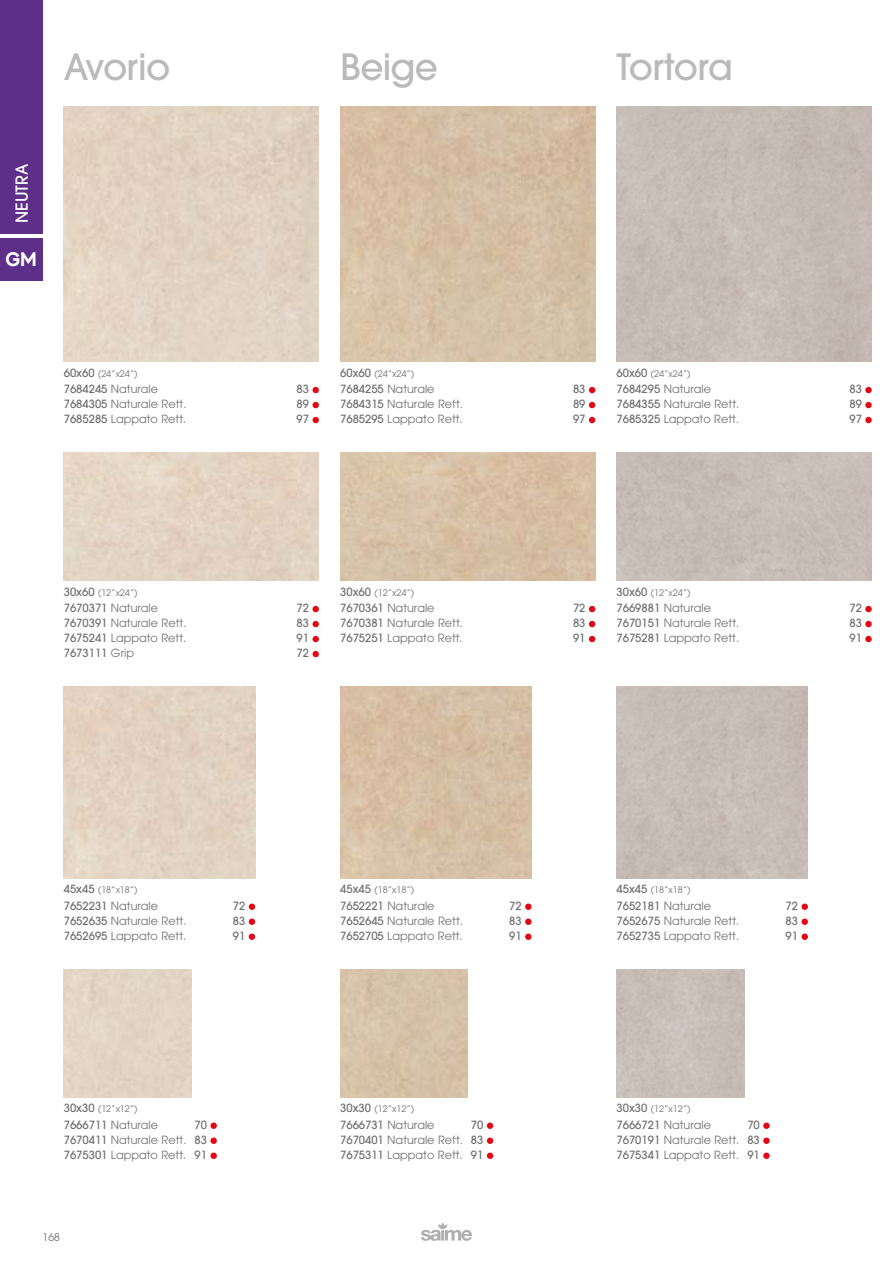
<style>
.page{position:relative;width:893px;height:1263px;background:#fff}
.page>*{position:absolute;margin:0;border:0;box-sizing:border-box;transform-origin:0 0}
.t1{font:500 36px "Avant Garde";color:#bababa}
.t2{font:800 23.25px "Engravers Gothic BT";color:#fff}
.t3{font:500 16.5px "Avant Garde";color:#fff}
.t4{font:11.25px/15px "Avant Garde";color:#706f6f;text-align:justify}
.t5{font:500 11.25px "Avant Garde";color:#706f6f}
.t6{font:10.5px "Avant Garde";color:#706f6f}
.t7{font:9px "Avant Garde";color:#706f6f}
.s1{font-weight:500;font-size:11.25px}
.s2{font-weight:500}
.s3{font-weight:400}
</style>
<div class="page">
<div style="left:865px;top:387px;width:7px;height:6px;background:#e30613;border-radius:50%"></div>
<div style="left:865px;top:402px;width:7px;height:6px;background:#e30613;border-radius:50%"></div>
<div style="left:865px;top:417px;width:7px;height:6px;background:#e30613;border-radius:50%"></div>
<div style="left:865px;top:606px;width:7px;height:6px;background:#e30613;border-radius:50%"></div>
<div style="left:865px;top:621px;width:7px;height:6px;background:#e30613;border-radius:50%"></div>
<div style="left:865px;top:636px;width:7px;height:6px;background:#e30613;border-radius:50%"></div>
<div style="left:801px;top:903px;width:7px;height:7px;background:#e30613;border-radius:50%"></div>
<div style="left:801px;top:918px;width:7px;height:7px;background:#e30613;border-radius:50%"></div>
<div style="left:801px;top:933px;width:7px;height:7px;background:#e30613;border-radius:50%"></div>
<div style="left:763px;top:1122px;width:7px;height:7px;background:#e30613;border-radius:50%"></div>
<div style="left:763px;top:1137px;width:7px;height:7px;background:#e30613;border-radius:50%"></div>
<div style="left:763px;top:1152px;width:7px;height:7px;background:#e30613;border-radius:50%"></div>
<svg style="left:313px;top:387px;width:6px;height:6px"></svg>
<svg style="left:313px;top:402px;width:6px;height:6px"></svg>
<svg style="left:313px;top:417px;width:6px;height:6px"></svg>
<svg style="left:313px;top:606px;width:6px;height:6px"></svg>
<svg style="left:313px;top:621px;width:6px;height:6px"></svg>
<svg style="left:313px;top:636px;width:6px;height:6px"></svg>
<svg style="left:313px;top:651px;width:6px;height:6px"></svg>
<div style="left:249px;top:903px;width:6px;height:7px;background:#e30613;border-radius:50%"></div>
<div style="left:249px;top:918px;width:6px;height:7px;background:#e30613;border-radius:50%"></div>
<div style="left:249px;top:933px;width:6px;height:7px;background:#e30613;border-radius:50%"></div>
<div style="left:210px;top:1122px;width:7px;height:7px;background:#e30613;border-radius:50%"></div>
<div style="left:210px;top:1137px;width:7px;height:7px;background:#e30613;border-radius:50%"></div>
<div style="left:210px;top:1152px;width:7px;height:7px;background:#e30613;border-radius:50%"></div>
<svg style="left:589px;top:387px;width:6px;height:6px"></svg>
<svg style="left:589px;top:402px;width:6px;height:6px"></svg>
<svg style="left:589px;top:417px;width:6px;height:6px"></svg>
<svg style="left:589px;top:606px;width:6px;height:6px"></svg>
<svg style="left:589px;top:621px;width:6px;height:6px"></svg>
<svg style="left:589px;top:636px;width:6px;height:6px"></svg>
<div style="left:525px;top:903px;width:6px;height:7px;background:#e30613;border-radius:50%"></div>
<div style="left:525px;top:918px;width:6px;height:7px;background:#e30613;border-radius:50%"></div>
<div style="left:525px;top:933px;width:6px;height:7px;background:#e30613;border-radius:50%"></div>
<div style="left:487px;top:1122px;width:6px;height:7px;background:#e30613;border-radius:50%"></div>
<div style="left:487px;top:1137px;width:6px;height:7px;background:#e30613;border-radius:50%"></div>
<div style="left:487px;top:1152px;width:6px;height:7px;background:#e30613;border-radius:50%"></div>
<div style="left:0;top:0;width:43px;height:234px;background:#5d2f88"></div>
<div style="left:0;top:238px;width:43px;height:43px;background:#5d2f88"></div>
<svg style="left:421px;top:1222px;width:51px;height:19px"></svg>
<h1 class="t1" style="left:64px;top:44px;width:108px">Avorio</h1>
<h3 class="t3" style="left:12px;top:223px;width:59px;rotate:-90deg">NEUTRA</h3>
<h2 class="t2" style="left:6px;top:246px;width:33px">GM</h2>
<h1 class="t1" style="left:340px;top:44px;width:99px">Beige</h1>
<h1 class="t1" style="left:617px;top:44px;width:118px">Tortora</h1>
<p class="t7" style="left:64px;top:368px;width:75px"><span class="s1">60x60</span> (24”x24”)</p>
<p class="t4" style="left:64px;top:382px;width:96px"><span class="s2">7684245</span> Naturale</p>
<p class="t5" style="left:297px;top:382px;width:14px">83</p>
<p class="t4" style="left:64px;top:397px;width:124px"><span class="s2">7684305</span> Naturale Rett.</p>
<p class="t5" style="left:297px;top:397px;width:14px">89</p>
<p class="t4" style="left:64px;top:412px;width:124px"><span class="s2">7685285</span> Lappato Rett.</p>
<p class="t5" style="left:297px;top:412px;width:14px">97</p>
<p class="t7" style="left:340px;top:368px;width:75px"><span class="s1">60x60</span> (24”x24”)</p>
<p class="t4" style="left:340px;top:382px;width:96px"><span class="s2">7684255</span> Naturale</p>
<p class="t5" style="left:573px;top:382px;width:14px">83</p>
<p class="t4" style="left:340px;top:397px;width:124px"><span class="s2">7684315</span> Naturale Rett.</p>
<p class="t5" style="left:573px;top:397px;width:14px">89</p>
<p class="t4" style="left:340px;top:412px;width:124px"><span class="s2">7685295</span> Lappato Rett.</p>
<p class="t5" style="left:573px;top:412px;width:14px">97</p>
<p class="t7" style="left:617px;top:368px;width:75px"><span class="s1">60x60</span> (24”x24”)</p>
<p class="t4" style="left:617px;top:382px;width:96px"><span class="s2">7684295</span> Naturale</p>
<p class="t5" style="left:849px;top:382px;width:14px">83</p>
<p class="t4" style="left:617px;top:397px;width:124px"><span class="s2">7684355</span> Naturale Rett.</p>
<p class="t5" style="left:849px;top:397px;width:14px">89</p>
<p class="t4" style="left:617px;top:412px;width:124px"><span class="s2">7685325</span> Lappato Rett.</p>
<p class="t5" style="left:849px;top:412px;width:14px">97</p>
<p class="t7" style="left:64px;top:587px;width:75px"><span class="s1">30x60</span> (12”x24”)</p>
<p class="t4" style="left:64px;top:601px;width:96px"><span class="s2">7670371</span> Naturale</p>
<p class="t5" style="left:297px;top:601px;width:14px">72</p>
<p class="t4" style="left:64px;top:616px;width:124px"><span class="s2">7670391</span> Naturale Rett.</p>
<p class="t5" style="left:297px;top:616px;width:14px">83</p>
<p class="t4" style="left:64px;top:631px;width:124px"><span class="s2">7675241</span> Lappato Rett.</p>
<p class="t5" style="left:297px;top:631px;width:14px">91</p>
<p class="t5" style="left:64px;top:646px;width:72px">7673111 <span class="s3">Grip</span></p>
<p class="t5" style="left:297px;top:646px;width:14px">72</p>
<p class="t7" style="left:340px;top:587px;width:75px"><span class="s1">30x60</span> (12”x24”)</p>
<p class="t4" style="left:340px;top:601px;width:96px"><span class="s2">7670361</span> Naturale</p>
<p class="t5" style="left:573px;top:601px;width:14px">72</p>
<p class="t4" style="left:340px;top:616px;width:124px"><span class="s2">7670381</span> Naturale Rett.</p>
<p class="t5" style="left:573px;top:616px;width:14px">83</p>
<p class="t4" style="left:340px;top:631px;width:124px"><span class="s2">7675251</span> Lappato Rett.</p>
<p class="t5" style="left:573px;top:631px;width:14px">91</p>
<p class="t7" style="left:617px;top:587px;width:75px"><span class="s1">30x60</span> (12”x24”)</p>
<p class="t4" style="left:617px;top:601px;width:96px"><span class="s2">7669881</span> Naturale</p>
<p class="t5" style="left:849px;top:601px;width:14px">72</p>
<p class="t4" style="left:617px;top:616px;width:124px"><span class="s2">7670151</span> Naturale Rett.</p>
<p class="t5" style="left:849px;top:616px;width:14px">83</p>
<p class="t4" style="left:617px;top:631px;width:124px"><span class="s2">7675281</span> Lappato Rett.</p>
<p class="t5" style="left:849px;top:631px;width:14px">91</p>
<p class="t7" style="left:64px;top:885px;width:75px"><span class="s1">45x45</span> (18”x18”)</p>
<p class="t4" style="left:64px;top:898px;width:96px"><span class="s2">7652231</span> Naturale</p>
<p class="t5" style="left:233px;top:899px;width:14px">72</p>
<p class="t4" style="left:64px;top:913px;width:124px"><span class="s2">7652635</span> Naturale Rett.</p>
<p class="t5" style="left:233px;top:914px;width:14px">83</p>
<p class="t4" style="left:64px;top:928px;width:124px"><span class="s2">7652695</span> Lappato Rett.</p>
<p class="t5" style="left:233px;top:929px;width:14px">91</p>
<p class="t7" style="left:64px;top:1104px;width:75px"><span class="s1">30x30</span> (12”x12”)</p>
<p class="t4" style="left:64px;top:1117px;width:96px"><span class="s2">7666711</span> Naturale</p>
<p class="t4" style="left:64px;top:1117px;width:145px;text-indent:131px"><span class="s2">70<br>7670411</span> Naturale Rett. <span class="s2">83<br>7675301</span> Lappato Rett. <span class="s2">91</span></p>
<p class="t6" style="left:43px;top:1231px;width:19px">168</p>
<p class="t7" style="left:340px;top:885px;width:75px"><span class="s1">45x45</span> (18”x18”)</p>
<p class="t4" style="left:340px;top:898px;width:96px"><span class="s2">7652221</span> Naturale</p>
<p class="t5" style="left:509px;top:899px;width:14px">72</p>
<p class="t4" style="left:340px;top:913px;width:124px"><span class="s2">7652645</span> Naturale Rett.</p>
<p class="t5" style="left:509px;top:914px;width:14px">83</p>
<p class="t4" style="left:340px;top:928px;width:124px"><span class="s2">7652705</span> Lappato Rett.</p>
<p class="t5" style="left:509px;top:929px;width:14px">91</p>
<p class="t7" style="left:340px;top:1104px;width:75px"><span class="s1">30x30</span> (12”x12”)</p>
<p class="t4" style="left:340px;top:1117px;width:96px"><span class="s2">7666731</span> Naturale</p>
<p class="t4" style="left:340px;top:1117px;width:145px;text-indent:131px"><span class="s2">70<br>7670401</span> Naturale Rett. <span class="s2">83<br>7675311</span> Lappato Rett. <span class="s2">91</span></p>
<p class="t7" style="left:617px;top:885px;width:75px"><span class="s1">45x45</span> (18”x18”)</p>
<p class="t4" style="left:617px;top:898px;width:96px"><span class="s2">7652181</span> Naturale</p>
<p class="t5" style="left:786px;top:899px;width:14px">72</p>
<p class="t4" style="left:617px;top:913px;width:124px"><span class="s2">7652675</span> Naturale Rett.</p>
<p class="t5" style="left:786px;top:914px;width:14px">83</p>
<p class="t4" style="left:617px;top:928px;width:124px"><span class="s2">7652735</span> Lappato Rett.</p>
<p class="t5" style="left:786px;top:929px;width:14px">91</p>
<p class="t7" style="left:617px;top:1104px;width:75px"><span class="s1">30x30</span> (12”x12”)</p>
<p class="t4" style="left:617px;top:1117px;width:96px"><span class="s2">7666721</span> Naturale</p>
<p class="t4" style="left:617px;top:1117px;width:145px;text-indent:131px"><span class="s2">70<br>7670191</span> Naturale Rett. <span class="s2">83<br>7675341</span> Lappato Rett. <span class="s2">91</span></p>
</div>
